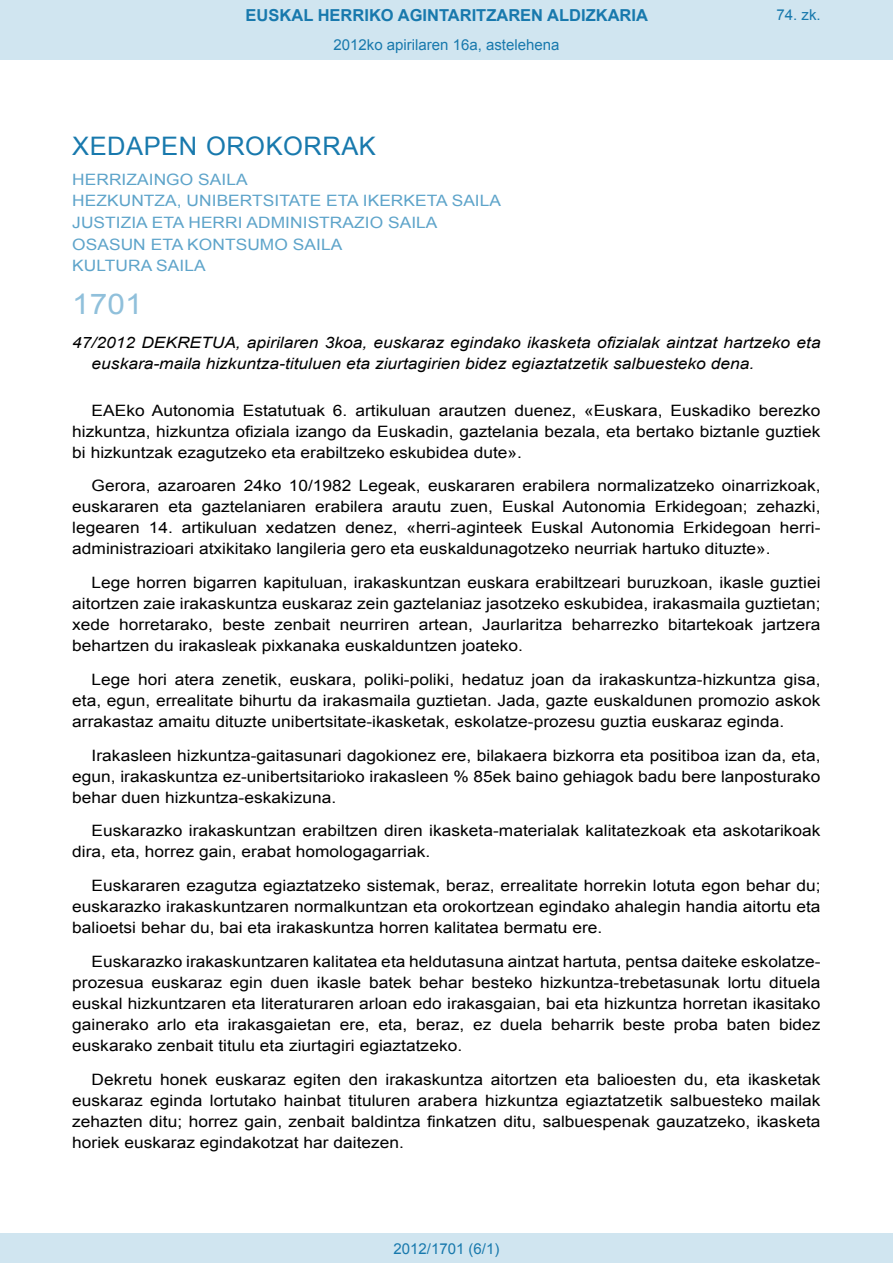
<style>
.page{position:relative;width:893px;height:1263px;background:#fff}
.page>*{position:absolute;margin:0;border:0;box-sizing:border-box;transform-origin:0 0}
.BOPVOrden{font:28.5px "Arial";color:#90c0db;scale:1.11 1}
.BOPVSeccion{font:25.5px "Arial";letter-spacing:.02em;color:#1879ad}
.t1{font:700 16.5px "Arial";color:#1879ad}
.BOPVDetalle{font:15.6px/21px "Arial";color:#000;text-align:justify;scale:1.11 1}
.BOPVTitulo{font:italic 15.6px/21px "Arial";color:#000;scale:1.11 1}
.BOPVOrganismo{font:15.6px "Arial";letter-spacing:.005em;color:#5ea4ca;scale:1.11 1}
.Paginacion_Centro{font:15px "Arial";color:#1879ad}
</style>
<div class="page">
<div style="left:0;top:0;width:893px;height:60px;background:#d0e5f0"></div>
<div style="left:0;top:1233px;width:893px;height:30px;background:#d0e5f0"></div>
<p class="t1" style="left:246px;top:4px;width:404px">EUSKAL HERRIKO AGINTARITZAREN ALDIZKARIA</p>
<p class="Paginacion_Centro" style="left:333px;top:35px;width:227px">2012ko apirilaren 16a, astelehena</p>
<p class="Paginacion_Centro" style="left:776px;top:5px;width:46px">74. zk.</p>
<p class="BOPVSeccion" style="left:72px;top:129px;width:305px">XEDAPEN OROKORRAK</p>
<p class="BOPVOrganismo" style="left:72px;top:169px;width:159px">HERRIZAINGO SAILA</p>
<p class="BOPVOrganismo" style="left:72px;top:191px;width:388px">HEZKUNTZA, UNIBERTSITATE ETA IKERKETA SAILA</p>
<p class="BOPVOrganismo" style="left:72px;top:212px;width:331px">JUSTIZIA ETA HERRI ADMINISTRAZIO SAILA</p>
<p class="BOPVOrganismo" style="left:72px;top:234px;width:245px">OSASUN ETA KONTSUMO SAILA</p>
<p class="BOPVOrganismo" style="left:72px;top:256px;width:122px">KULTURA SAILA</p>
<p class="BOPVOrden" style="left:72px;top:286px;width:65px">1701</p>
<p class="BOPVTitulo" style="left:92px;top:332px;width:658px;text-indent:-19px">47/2012 DEKRETUA, apirilaren 3koa, euskaraz egindako ikasketa ofizialak aintzat hartzeko eta euskara-maila hizkuntza-tituluen eta ziurtagirien bidez egiaztatzetik salbuesteko dena.</p>
<p class="BOPVDetalle" style="left:72px;top:400px;width:676px;text-indent:19px">EAEko Autonomia Estatutuak 6. artikuluan arautzen duenez, «Euskara, Euskadiko berezko hizkuntza, hizkuntza ofiziala izango da Euskadin, gaztelania bezala, eta bertako biztanle guztiek bi hizkuntzak ezagutzeko eta erabiltzeko eskubidea dute».</p>
<p class="BOPVDetalle" style="left:72px;top:476px;width:676px;text-indent:19px">Gerora, azaroaren 24ko 10/1982 Legeak, euskararen erabilera normalizatzeko oinarrizkoak, euskararen eta gaztelaniaren erabilera arautu zuen, Euskal Autonomia Erkidegoan; zehazki, legearen 14. artikuluan xedatzen denez, «herri-aginteek Euskal Autonomia Erkidegoan herri&shy;administrazioari atxikitako langileria gero eta euskaldunagotzeko neurriak hartuko dituzte».</p>
<p class="BOPVDetalle" style="left:72px;top:572px;width:676px;text-indent:19px">Lege horren bigarren kapituluan, irakaskuntzan euskara erabiltzeari buruzkoan, ikasle guztiei aitortzen zaie irakaskuntza euskaraz zein gaztelaniaz jasotzeko eskubidea, irakasmaila guztietan; xede horretarako, beste zenbait neurriren artean, Jaurlaritza beharrezko bitartekoak jartzera behartzen du irakasleak pixkanaka euskalduntzen joateko.</p>
<p class="BOPVDetalle" style="left:72px;top:669px;width:676px;text-indent:19px">Lege hori atera zenetik, euskara, poliki-poliki, hedatuz joan da irakaskuntza-hizkuntza gisa, eta, egun, errealitate bihurtu da irakasmaila guztietan. Jada, gazte euskaldunen promozio askok arrakastaz amaitu dituzte unibertsitate-ikasketak, eskolatze-prozesu guztia euskaraz eginda.</p>
<p class="BOPVDetalle" style="left:72px;top:745px;width:676px;text-indent:19px">Irakasleen hizkuntza-gaitasunari dagokionez ere, bilakaera bizkorra eta positiboa izan da, eta, egun, irakaskuntza ez-unibertsitarioko irakasleen % 85ek baino gehiagok badu bere lanposturako behar duen hizkuntza-eskakizuna.</p>
<p class="BOPVDetalle" style="left:72px;top:821px;width:676px;text-indent:19px">Euskarazko irakaskuntzan erabiltzen diren ikasketa-materialak kalitatezkoak eta askotarikoak dira, eta, horrez gain, erabat homologagarriak.</p>
<p class="BOPVDetalle" style="left:72px;top:875px;width:676px;text-indent:19px">Euskararen ezagutza egiaztatzeko sistemak, beraz, errealitate horrekin lotuta egon behar du; euskarazko irakaskuntzaren normalkuntzan eta orokortzean egindako ahalegin handia aitortu eta balioetsi behar du, bai eta irakaskuntza horren kalitatea bermatu ere.</p>
<p class="BOPVDetalle" style="left:72px;top:951px;width:676px;text-indent:19px">Euskarazko irakaskuntzaren kalitatea eta heldutasuna aintzat hartuta, pentsa daiteke eskolatze&shy;prozesua euskaraz egin duen ikasle batek behar besteko hizkuntza-trebetasunak lortu dituela euskal hizkuntzaren eta literaturaren arloan edo irakasgaian, bai eta hizkuntza horretan ikasitako gainerako arlo eta irakasgaietan ere, eta, beraz, ez duela beharrik beste proba baten bidez euskarako zenbait titulu eta ziurtagiri egiaztatzeko.</p>
<p class="BOPVDetalle" style="left:72px;top:1069px;width:676px;text-indent:19px">Dekretu honek euskaraz egiten den irakaskuntza aitortzen eta balioesten du, eta ikasketak euskaraz eginda lortutako hainbat tituluren arabera hizkuntza egiaztatzetik salbuesteko mailak zehazten ditu; horrez gain, zenbait baldintza finkatzen ditu, salbuespenak gauzatzeko, ikasketa horiek euskaraz egindakotzat har daitezen.</p>
<p class="Paginacion_Centro" style="left:393px;top:1238px;width:107px">2012/1701 (6/1)</p>
</div>
